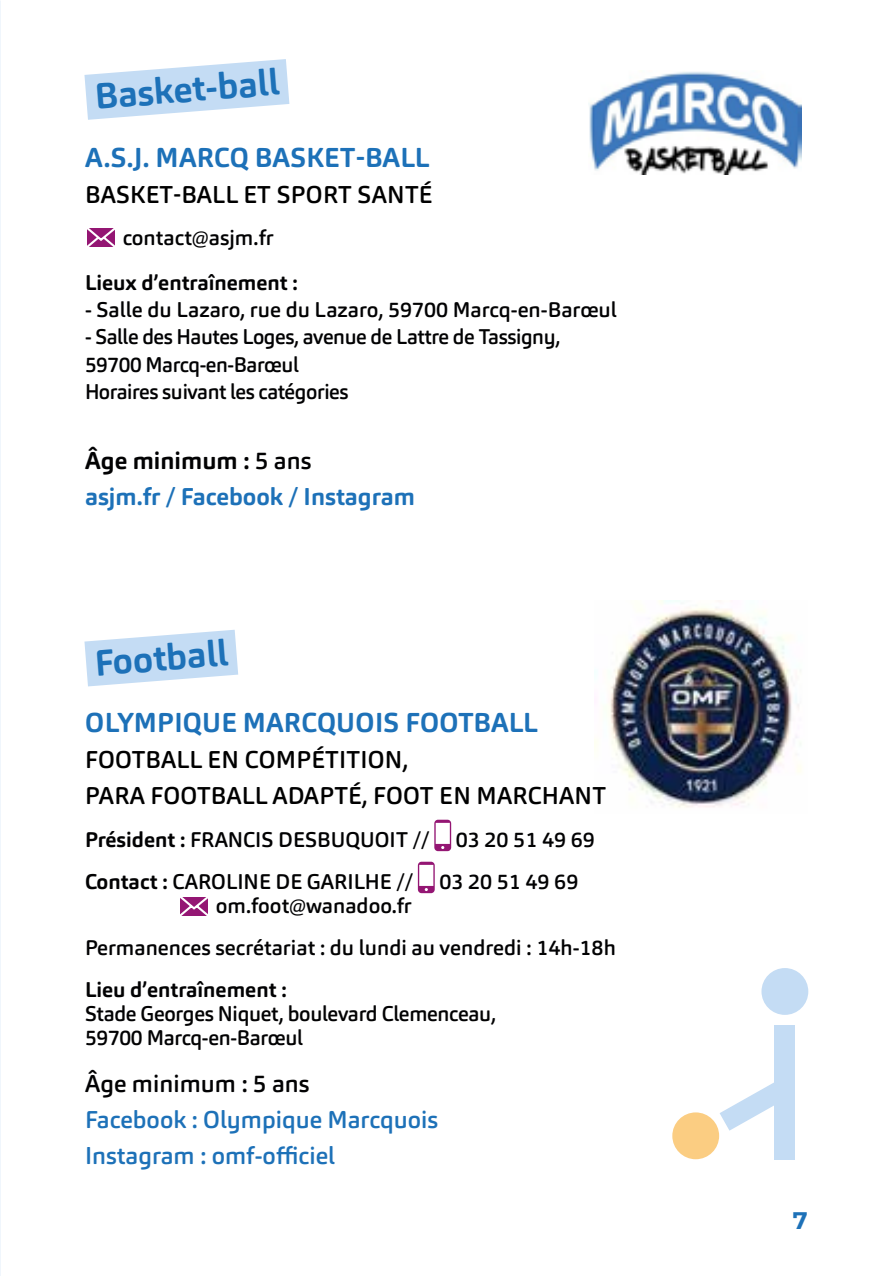
<style>
.page{position:relative;width:893px;height:1276px;background:#fff}
.page>*{position:absolute;margin:0;border:0;box-sizing:border-box;transform-origin:0 0}
.t1{font:700 36px "Carnas";color:#1d71b8}
.t2{font:700 27px "Carnas";letter-spacing:.005em;color:#1d71b8}
.t3{font:500 24px/36px "Carnas";color:#000}
.t4{font:500 24px/36px "Carnas";color:#1d71b8}
.t5{font:700 24px/36px "Carnas";color:#1d71b8}
.t6{font:500 24px "Carnas";color:#020203}
.t7{font:700 24px "Montserrat";color:#1d71b8}
.t8{font:500 21px/27px "Carnas";letter-spacing:-.01em;color:#020203}
.t9{font:700 21px "Carnas";color:#020203}
.s1{color:#020203}
.s2{font-weight:500;color:#020203}
.s3{font-weight:700}
</style>
<div class="page">
<img style="left:589px;top:72px;width:212px;height:103px">
<img style="left:595px;top:601px;width:206px;height:207px">
<div style="left:775px;top:1025px;width:20px;height:134px;background:#c4dcf4"></div>
<div style="left:761px;top:968px;width:47px;height:47px;background:#c4dcf4;border-radius:50%"></div>
<div style="left:672px;top:1112px;width:47px;height:47px;background:#fbcd82;border-radius:50%"></div>
<svg style="left:720px;top:1078px;width:55px;height:52px"></svg>
<svg style="left:84px;top:59px;width:206px;height:61px"></svg>
<svg style="left:87px;top:228px;width:28px;height:19px"></svg>
<svg style="left:84px;top:629px;width:154px;height:58px"></svg>
<svg style="left:434px;top:819px;width:17px;height:32px"></svg>
<svg style="left:418px;top:861px;width:17px;height:32px"></svg>
<svg style="left:180px;top:897px;width:28px;height:19px"></svg>
<h1 class="t1" style="left:93px;top:72px;width:186px;rotate:-4deg">Basket-ball</h1>
<p class="t2" style="left:85px;top:141px;width:346px">A.S.J. MARCQ BASKET-BALL</p>
<p class="t3" style="left:85px;top:177px;width:349px">BASKET-BALL ET SPORT SANTÉ</p>
<p class="t8" style="left:123px;top:224px;width:153px">contact@asjm.fr</p>
<p class="t9" style="left:85px;top:270px;width:214px">Lieux d’entraînement :</p>
<p class="t8" style="left:85px;top:296px;width:533px">- Salle du Lazaro, rue du Lazaro, 59700 Marcq-en-Barœul</p>
<p class="t8" style="left:85px;top:323px;width:477px">- Salle des Hautes Loges, avenue de Lattre de Tassigny,<br>59700 Marcq-en-Barœul<br>Horaires suivant les catégories</p>
<p class="t5" style="left:85px;top:443px;width:331px"><span class="s1">Âge minimum :</span> <span class="s2">5 ans<br></span>asjm.fr / Facebook / Instagram</p>
<h1 class="t1" style="left:93px;top:639px;width:135px;rotate:-4deg">Football</h1>
<p class="t2" style="left:85px;top:705px;width:455px">OLYMPIQUE MARCQUOIS FOOTBALL</p>
<p class="t3" style="left:85px;top:741px;width:523px">FOOTBALL EN COMPÉTITION,<br>PARA FOOTBALL ADAPTÉ, FOOT EN MARCHANT</p>
<p class="t8" style="left:85px;top:818px;width:511px;line-height:42px"><span class="s3">Président :</span> FRANCIS DESBUQUOIT // 03 20 51 49 69<br><span class="s3">Contact :</span> CAROLINE DE GARILHE // 03 20 51 49 69</p>
<p class="t8" style="left:85px;top:884px;width:532px;line-height:42px;text-indent:131px">om.foot@wanadoo.fr<br>Permanences secrétariat : du lundi au vendredi : 14h-18h</p>
<p class="t9" style="left:85px;top:976px;width:203px">Lieu d’entraînement :</p>
<p class="t8" style="left:85px;top:1001px;width:412px;line-height:24px">Stade Georges Niquet, boulevard Clemenceau,<br>59700 Marcq-en-Barœul</p>
<p class="t6" style="left:85px;top:1068px;width:226px">Âge minimum : 5 ans</p>
<p class="t4" style="left:85px;top:1101px;width:355px">Facebook : Olympique Marcquois<br>Instagram : omf-officiel</p>
<p class="t7" style="left:793px;top:1203px;width:16px">7</p>
</div>
